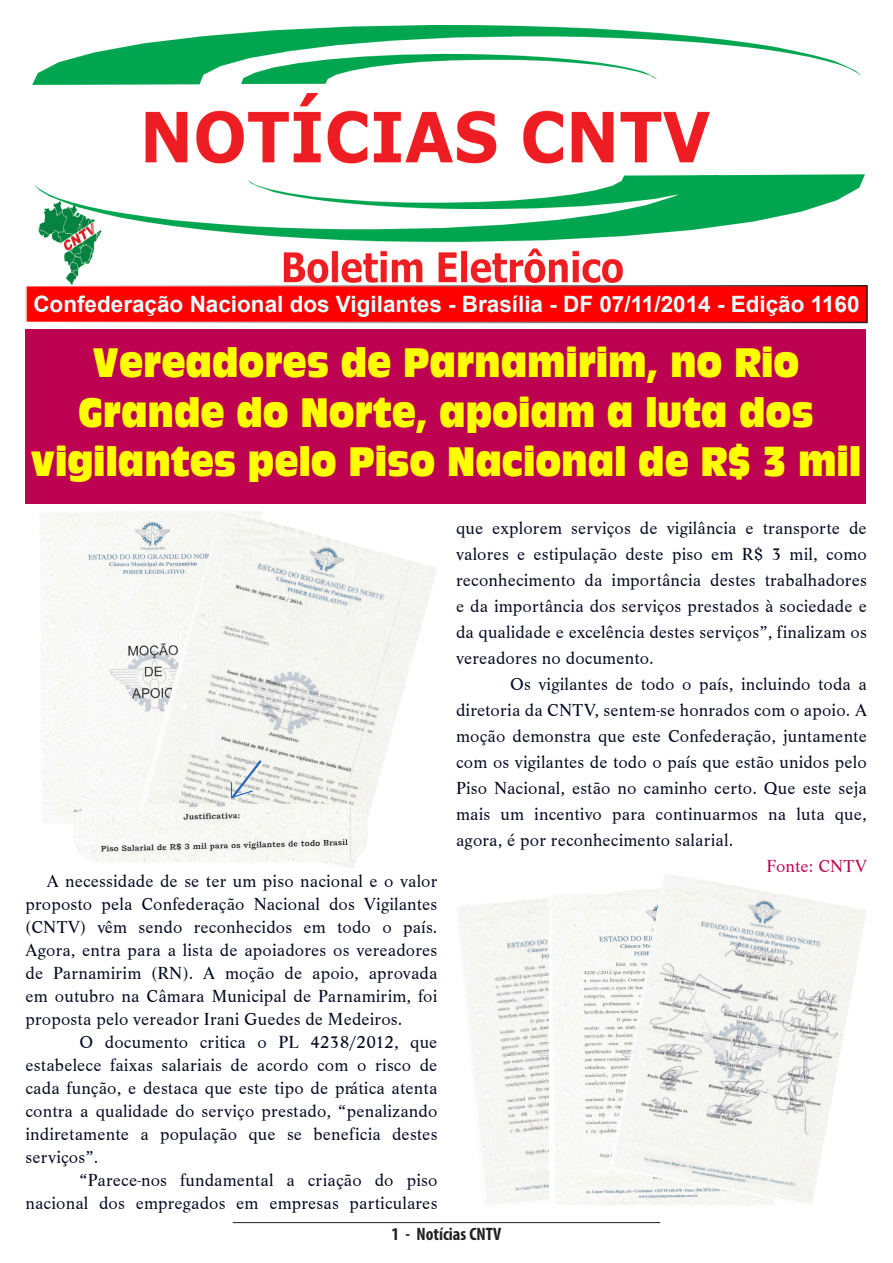
<style>
.page{position:relative;width:893px;height:1263px;background:#fff}
.page>*{position:absolute;margin:0;border:0;box-sizing:border-box;transform-origin:0 0}
.t1{font:38.25px/49.5px "Antique Olive Compact";color:#ff0;text-align:center;scale:.83 1}
.t2{font:700 22.5px "Arial";color:#e3ffff}
.t3{font:18px/23.1px "Life T";letter-spacing:.01em;color:#00071e;text-align:justify}
.Rodapé___À_esquerda{font:700 condensed 18px "Myriad Pro";color:#231f20}
.t4{font:18px "Life T";letter-spacing:.01em;color:#bc0250}
</style>
<div class="page">
<hr style="left:233px;top:1222px;width:427px;height:1px;background:#231f20">
<img style="left:458px;top:898px;width:91px;height:306px">
<div style="left:26px;top:286px;width:841px;height:36px;background:#f00"></div>
<img style="left:40px;top:511px;width:98px;height:313px">
<img style="left:138px;top:511px;width:299px;height:357px">
<img style="left:551px;top:894px;width:58px;height:311px">
<img style="left:609px;top:875px;width:258px;height:330px">
<img style="left:73px;top:804px;width:295px;height:58px">
<svg style="left:230px;top:757px;width:34px;height:42px"></svg>
<div style="left:230px;top:787px;width:26px;height:12px;background:#fff;opacity:.75"></div>
<img style="left:32px;top:26px;width:833px;height:259px">
<div style="left:26px;top:330px;width:840px;height:174px;background:#bc0250"></div>
<p class="t2" style="left:33px;top:289px;width:828px">Confederação Nacional dos Vigilantes - Brasília - DF 07/11/2014 - Edição 1160</p>
<p class="t1" style="left:31px;top:338px;width:1002px">Vereadores de Parnamirim, no Rio<br>Grande do Norte, apoiam a luta dos vigilantes pelo Piso Nacional de R$ 3 mil</p>
<p class="t3" style="left:26px;top:869px;width:413px;text-indent:21px">A necessidade de se ter um piso nacional e o valor proposto pela Confederação Nacional dos Vigilantes (CNTV) vêm sendo reconhecidos em todo o país.<br>Agora, entra para a lista de apoiadores os vereadores de Parnamirim (RN). A moção de apoio, aprovada em outubro na Câmara Municipal de Parnamirim, foi proposta pelo vereador Irani Guedes de Medeiros.</p>
<p class="t3" style="left:26px;top:1030px;width:413px;text-indent:54px">O documento critica o PL 4238/2012, que estabelece faixas salariais de acordo com o risco de cada função, e destaca que este tipo de prática atenta contra a qualidade do serviço prestado, “penalizando indiretamente a população que se beneficia destes serviços”.</p>
<p class="t3" style="left:26px;top:1168px;width:413px;text-align:right">“Parece-nos fundamental a criação do piso nacional dos empregados em empresas particulares</p>
<p class="t3" style="left:456px;top:515px;width:412px;line-height:26.1px">que explorem serviços de vigilância e transporte de valores e estipulação deste piso em R$ 3 mil, como reconhecimento da importância destes trabalhadores e da importância dos serviços prestados à sociedade e da qualidade e excelência destes serviços”, finalizam os vereadores no documento.</p>
<p class="t3" style="left:456px;top:671px;width:412px;line-height:26.1px;text-indent:54px">Os vigilantes de todo o país, incluindo toda a diretoria da CNTV, sentem-se honrados com o apoio. A moção demonstra que este Confederação, juntamente com os vigilantes de todo o país que estão unidos pelo Piso Nacional, estão no caminho certo. Que este seja mais um incentivo para continuarmos na luta que, agora, é por reconhecimento salarial.</p>
<p class="t4" style="left:767px;top:856px;width:102px">Fonte: CNTV</p>
<p class="Rodapé___À_esquerda" style="left:392px;top:1223px;width:111px">1 - Notícias CNTV</p>
</div>
